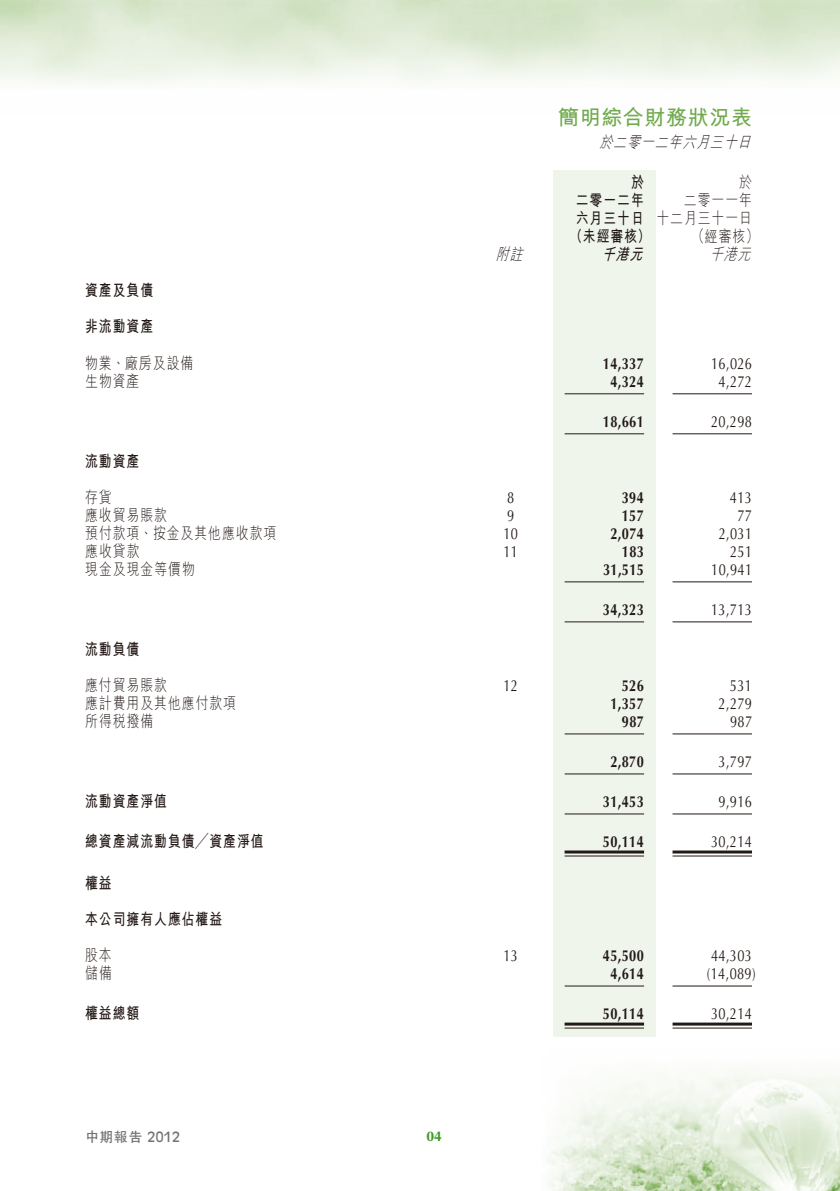
<style>
.page{position:relative;width:840px;height:1191px;background:#fff}
.page>*{position:absolute;margin:0;border:0;box-sizing:border-box;transform-origin:0 0}
.t1{font:700 21px "M Hei HK";letter-spacing:.03em;color:#70aa4d}
.t2{font:16px "Optima LT Std";letter-spacing:.03em;color:#231916;scale:.8 1}
.t3{font:300 16px "M Hei HK";letter-spacing:.08em;color:#231916;scale:.8 1}
.t4{font:700 16px "Optima LT Std";letter-spacing:.03em;color:#231916;scale:.8 1}
.t5{font:700 16px "M Hei HK";letter-spacing:.08em;color:#231916;scale:.8 1}
.t6{font:italic 300 16px "M Hei HK";color:#231916;scale:.8 1}
.t7{font:italic 700 16px "M Hei HK";color:#231916;scale:.8 1}
.t8{font:700 14px "C Hei 2 HK";color:#727272}
.t9{font:700 14px "Optima LT Std";color:#419729}
.s1{font-family:"Antique Olive Std";font-weight:400}
</style>
<div class="page">
<img style="left:547px;top:1070px;width:292px;height:121px">
<div style="left:553px;top:170px;width:102px;height:866px;background:#eff5eb"></div>
<hr style="left:564px;top:393px;width:79px;height:1px;background:#231916">
<hr style="left:672px;top:393px;width:79px;height:1px;background:#231916">
<hr style="left:564px;top:433px;width:79px;height:1px;background:#231916">
<hr style="left:672px;top:433px;width:79px;height:1px;background:#231916">
<hr style="left:564px;top:581px;width:79px;height:1px;background:#231916">
<hr style="left:672px;top:581px;width:79px;height:1px;background:#231916">
<hr style="left:564px;top:621px;width:79px;height:1px;background:#231916">
<hr style="left:672px;top:621px;width:79px;height:1px;background:#231916">
<hr style="left:564px;top:733px;width:79px;height:1px;background:#231916">
<hr style="left:672px;top:733px;width:79px;height:1px;background:#231916">
<hr style="left:564px;top:773px;width:79px;height:1px;background:#231916">
<hr style="left:672px;top:773px;width:79px;height:1px;background:#231916">
<hr style="left:564px;top:813px;width:79px;height:1px;background:#231916">
<hr style="left:672px;top:813px;width:79px;height:1px;background:#231916">
<hr style="left:564px;top:850px;width:79px;height:3px;background:#231916">
<hr style="left:564px;top:855px;width:79px;height:1px;background:#231916">
<hr style="left:672px;top:850px;width:79px;height:3px;background:#231916">
<hr style="left:672px;top:855px;width:79px;height:1px;background:#231916">
<hr style="left:564px;top:985px;width:79px;height:1px;background:#231916">
<hr style="left:672px;top:985px;width:79px;height:1px;background:#231916">
<hr style="left:564px;top:1022px;width:79px;height:3px;background:#231916">
<hr style="left:564px;top:1027px;width:79px;height:1px;background:#231916">
<hr style="left:672px;top:1022px;width:79px;height:3px;background:#231916">
<hr style="left:672px;top:1027px;width:79px;height:1px;background:#231916">
<h1 class="t1" style="left:558px;top:102px;width:195px">簡明綜合財務狀況表</h1>
<p class="t6" style="left:599px;top:131px;width:197px">於二零一二年六月三十日</p>
<p class="t3" style="left:738px;top:171px;width:17px">於</p>
<p class="t5" style="left:630px;top:171px;width:17px">於</p>
<p class="t5" style="left:575px;top:189px;width:86px">二零一二年</p>
<p class="t3" style="left:683px;top:189px;width:86px">二零一一年</p>
<p class="t5" style="left:575px;top:207px;width:86px">六月三十日</p>
<p class="t3" style="left:656px;top:207px;width:121px">十二月三十一日</p>
<p class="t5" style="left:569px;top:225px;width:102px">（未經審核）</p>
<p class="t3" style="left:691px;top:225px;width:85px">（經審核(</p>
<p class="t6" style="left:495px;top:243px;width:42px">附註</p>
<p class="t7" style="left:601px;top:243px;width:59px">千港元</p>
<p class="t6" style="left:709px;top:243px;width:59px">千港元</p>
<p class="t5" style="left:85px;top:279px;width:86px">資產及負債</p>
<p class="t5" style="left:85px;top:315px;width:86px">非流動資產</p>
<p class="t3" style="left:85px;top:351px;width:137px">物業、廠房及設備</p>
<p class="t3" style="left:85px;top:369px;width:69px">生物資產</p>
<p class="t4" style="left:602px;top:354px;width:53px">14,337</p>
<p class="t4" style="left:610px;top:372px;width:43px">4,324</p>
<p class="t2" style="left:710px;top:354px;width:53px">16,026</p>
<p class="t2" style="left:718px;top:372px;width:43px">4,272</p>
<p class="t4" style="left:602px;top:412px;width:53px">18,661</p>
<p class="t2" style="left:710px;top:412px;width:53px">20,298</p>
<p class="t5" style="left:85px;top:449px;width:69px">流動資產</p>
<p class="t3" style="left:85px;top:485px;width:35px">存貨</p>
<p class="t2" style="left:507px;top:488px;width:10px">8</p>
<p class="t4" style="left:621px;top:488px;width:29px">394</p>
<p class="t2" style="left:729px;top:488px;width:29px">413</p>
<p class="t3" style="left:85px;top:503px;width:104px">應收貿易賬款</p>
<p class="t2" style="left:507px;top:506px;width:10px">9</p>
<p class="t4" style="left:621px;top:506px;width:29px">157</p>
<p class="t2" style="left:737px;top:506px;width:20px">77</p>
<p class="t3" style="left:85px;top:521px;width:240px">預付款項、按金及其他應收款項</p>
<p class="t3" style="left:85px;top:539px;width:69px">應收貸款</p>
<p class="t2" style="left:503px;top:524px;width:20px">10</p>
<p class="t2" style="left:503px;top:542px;width:20px">11</p>
<p class="t4" style="left:610px;top:524px;width:43px">2,074</p>
<p class="t4" style="left:621px;top:542px;width:29px">183</p>
<p class="t2" style="left:718px;top:524px;width:43px">2,031</p>
<p class="t2" style="left:729px;top:542px;width:29px">251</p>
<p class="t3" style="left:85px;top:557px;width:138px">現金及現金等價物</p>
<p class="t4" style="left:602px;top:560px;width:53px">31,515</p>
<p class="t2" style="left:710px;top:560px;width:53px">10,941</p>
<p class="t4" style="left:602px;top:600px;width:53px">34,323</p>
<p class="t2" style="left:710px;top:600px;width:53px">13,713</p>
<p class="t5" style="left:85px;top:637px;width:69px">流動負債</p>
<p class="t3" style="left:85px;top:673px;width:104px">應付貿易賬款</p>
<p class="t2" style="left:503px;top:676px;width:20px">12</p>
<p class="t4" style="left:621px;top:676px;width:29px">526</p>
<p class="t2" style="left:729px;top:676px;width:29px">531</p>
<p class="t3" style="left:85px;top:691px;width:190px">應計費用及其他應付款項</p>
<p class="t3" style="left:85px;top:709px;width:86px">所得稅撥備</p>
<p class="t4" style="left:610px;top:694px;width:43px">1,357</p>
<p class="t4" style="left:621px;top:712px;width:29px">987</p>
<p class="t2" style="left:718px;top:694px;width:43px">2,279</p>
<p class="t2" style="left:729px;top:712px;width:29px">987</p>
<p class="t4" style="left:610px;top:752px;width:43px">2,870</p>
<p class="t2" style="left:718px;top:752px;width:43px">3,797</p>
<p class="t5" style="left:85px;top:789px;width:104px">流動資產淨值</p>
<p class="t4" style="left:602px;top:792px;width:53px">31,453</p>
<p class="t2" style="left:718px;top:792px;width:43px">9,916</p>
<p class="t5" style="left:85px;top:829px;width:224px">總資產減流動負債╱資產淨值</p>
<p class="t5" style="left:85px;top:871px;width:35px">權益</p>
<p class="t5" style="left:85px;top:907px;width:173px">本公司擁有人應佔權益</p>
<p class="t4" style="left:602px;top:832px;width:53px">50,114</p>
<p class="t2" style="left:710px;top:832px;width:53px">30,214</p>
<p class="t3" style="left:85px;top:943px;width:35px">股本</p>
<p class="t3" style="left:85px;top:961px;width:35px">儲備</p>
<p class="t2" style="left:503px;top:946px;width:20px">13</p>
<p class="t4" style="left:602px;top:946px;width:53px">45,500</p>
<p class="t4" style="left:610px;top:964px;width:43px">4,614</p>
<p class="t2" style="left:710px;top:946px;width:53px">44,303</p>
<p class="t2" style="left:706px;top:964px;width:62px">)14,089(</p>
<p class="t5" style="left:85px;top:1001px;width:69px">權益總額</p>
<p class="t4" style="left:602px;top:1004px;width:53px">50,114</p>
<p class="t2" style="left:710px;top:1004px;width:53px">30,214</p>
<p class="t8" style="left:85px;top:1126px;width:96px">中期報告 <span class="s1">2012</span></p>
<p class="t9" style="left:426px;top:1127px;width:17px">04</p>
</div>
